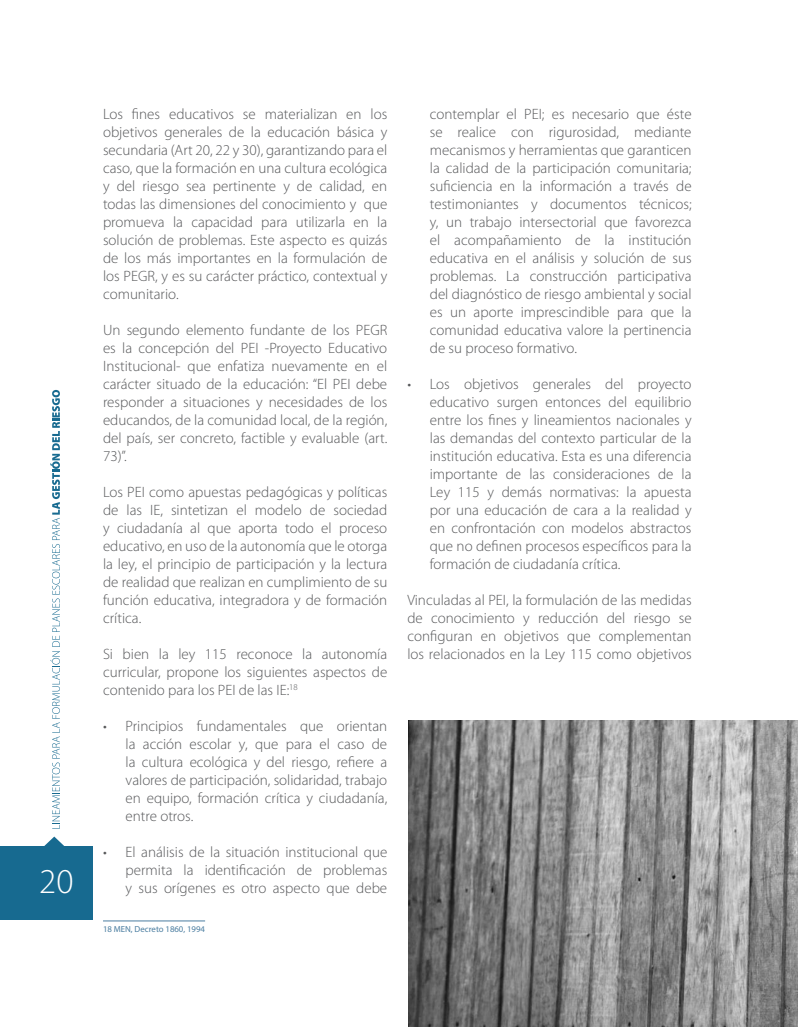
<style>
.page{position:relative;width:798px;height:1028px;background:#fff}
.page>*{position:absolute;margin:0;border:0;box-sizing:border-box;transform-origin:0 0}
.t1{font:300 35px "Myriad Pro";color:#fff}
.t2{font:300 15px/18px "Myriad Pro";color:#57585a;text-align:justify}
.t3{font:8.75px "Myriad Pro";color:#4a7da0}
</style>
<div class="page">
<hr style="left:103px;top:920px;width:102px;height:1px;background:#4a7da0">
<img style="left:408px;top:720px;width:389px;height:306px">
<div style="left:0;top:846px;width:93px;height:74px;background:#176a90"></div>
<svg style="left:44px;top:836px;width:20px;height:10px"></svg>
<svg style="left:50px;top:390px;width:10px;height:438px"></svg>
<h1 class="t1" style="left:39px;top:862px;width:36px">20</h1>
<p class="t2" style="left:103px;top:105px;width:286px">Los fines educativos se materializan en los objetivos generales de la educación básica y secundaria (Art 20, 22 y 30), garantizando para el caso, que la formación en una cultura ecológica y del riesgo sea pertinente y de calidad, en todas las dimensiones del conocimiento y que promueva la capacidad para utilizarla en la solución de problemas. Este aspecto es quizás de los más importantes en la formulación de los PEGR, y es su carácter práctico, contextual y comunitario.</p>
<p class="t2" style="left:103px;top:321px;width:286px">Un segundo elemento fundante de los PEGR es la concepción del PEI -Proyecto Educativo Institucional- que enfatiza nuevamente en el carácter situado de la educación: “El PEI debe responder a situaciones y necesidades de los educandos, de la comunidad local, de la región, del país, ser concreto, factible y evaluable (art.<br>73)”.</p>
<p class="t2" style="left:103px;top:483px;width:286px">Los PEI como apuestas pedagógicas y políticas de las IE, sintetizan el modelo de sociedad y ciudadanía al que aporta todo el proceso educativo, en uso de la autonomía que le otorga la ley, el principio de participación y la lectura de realidad que realizan en cumplimiento de su función educativa, integradora y de formación crítica.</p>
<p class="t2" style="left:103px;top:645px;width:285px">Si bien la ley 115 reconoce la autonomía curricular, propone los siguientes aspectos de contenido para los PEI de las IE:<sup>18</sup></p>
<p class="t2" style="left:125px;top:717px;width:263px;text-indent:-22px">• Principios fundamentales que orientan la acción escolar y, que para el caso de la cultura ecológica y del riesgo, refiere a valores de participación, solidaridad, trabajo en equipo, formación crítica y ciudadanía, entre otros.</p>
<p class="t2" style="left:125px;top:843px;width:263px;text-indent:-22px">• El análisis de la situación institucional que permita la identificación de problemas y sus orígenes es otro aspecto que debe</p>
<p class="t3" style="left:103px;top:923px;width:103px">18 MEN, Decreto 1860, 1994</p>
<p class="t2" style="left:429px;top:105px;width:263px">contemplar el PEI; es necesario que éste se realice con rigurosidad, mediante mecanismos y herramientas que garanticen la calidad de la participación comunitaria; suficiencia en la información a través de testimoniantes y documentos técnicos; y, un trabajo intersectorial que favorezca el acompañamiento de la institución educativa en el análisis y solución de sus problemas. La construcción participativa del diagnóstico de riesgo ambiental y social es un aporte imprescindible para que la comunidad educativa valore la pertinencia de su proceso formativo.</p>
<p class="t2" style="left:429px;top:375px;width:263px;text-indent:-22px">• Los objetivos generales del proyecto educativo surgen entonces del equilibrio entre los fines y lineamientos nacionales y las demandas del contexto particular de la institución educativa. Esta es una diferencia importante de las consideraciones de la Ley 115 y demás normativas: la apuesta por una educación de cara a la realidad y en confrontación con modelos abstractos que no definen procesos específicos para la formación de ciudadanía crítica.</p>
<p class="t2" style="left:407px;top:591px;width:286px">Vinculadas al PEI, la formulación de las medidas de conocimiento y reducción del riesgo se configuran en objetivos que complementan los relacionados en la Ley 115 como objetivos</p>
</div>
